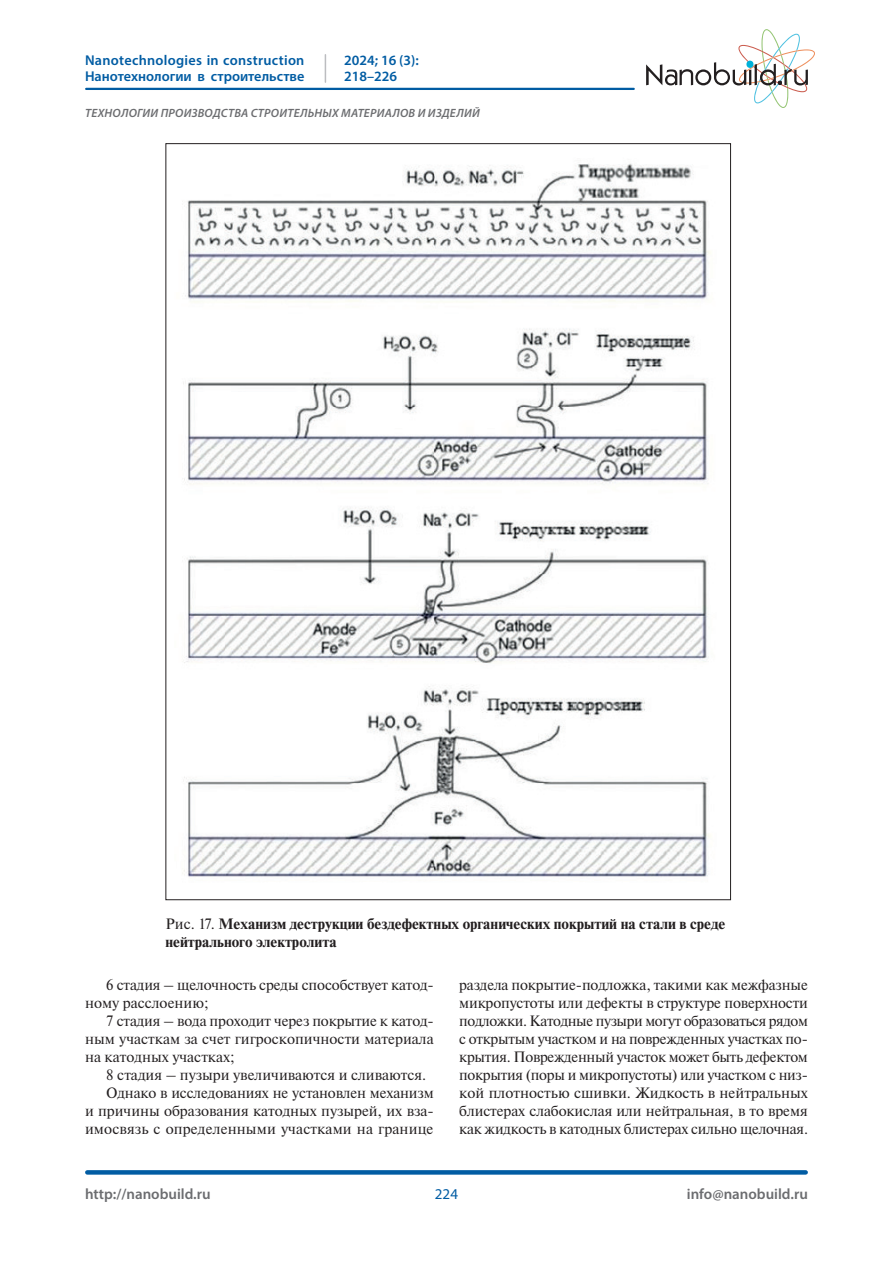
<style>
.page{position:relative;width:893px;height:1263px;background:#fff}
.page>*{position:absolute;margin:0;border:0;box-sizing:border-box;transform-origin:0 0}
.t1{font:15px/18px "Newton";color:#231f20;text-align:justify}
.t2{font:700 15px/18px "Newton";color:#231f20}
.t3{font:600 15px "Myriad Pro";color:#6c6d70}
.t4{font:15px "Myriad Pro";color:#015ca3}
.t5{font:600 14.25px/16.5px "Myriad Pro";letter-spacing:.005em;color:#015ca3}
.t6{font:italic 600 12px "Myriad Pro";letter-spacing:.02em;color:#6c6d70}
.s1{font-weight:400}
</style>
<div class="page">
<svg style="left:646px;top:29px;width:169px;height:79px"></svg>
<hr style="left:86px;top:88px;width:548px;height:2px;background:#015ca3">
<div style="left:87px;top:1170px;width:719px;height:5px;background:#015ca3"></div>
<svg style="left:325px;top:55px;width:1px;height:27px"></svg>
<img style="left:182px;top:163px;width:529px;height:714px">
<p class="t5" style="left:85px;top:51px;width:221px">Nanotechnologies in construction<br>Нанотехнологии в строительстве</p>
<p class="t5" style="left:344px;top:51px;width:76px">2024; 16 (3):<br>218–226</p>
<p class="t6" style="left:85px;top:105px;width:396px">ТЕХНОЛОГИИ ПРОИЗВОДСТВА СТРОИТЕЛЬНЫХ МАТЕРИАЛОВ И ИЗДЕЛИЙ</p>
<p class="t2" style="left:165px;top:915px;width:561px"><span class="s1">Рис. 17.</span> Механизм деструкции бездефектных органических покрытий на стали в среде нейтрального электролита</p>
<p class="t1" style="left:85px;top:975px;width:350px;text-indent:21px">6 стадия – щелочность среды способствует катод&shy;ному расслоению;</p>
<p class="t1" style="left:85px;top:1011px;width:350px;text-indent:21px">7 стадия – вода проходит через покрытие к катод&shy;ным участкам за счет гигроскопичности материала на катодных участках;</p>
<p class="t1" style="left:106px;top:1065px;width:322px">8 стадия – пузыри увеличиваются и сливаются.</p>
<p class="t1" style="left:106px;top:1083px;width:329px">Однако в исследованиях не установлен механизм</p>
<p class="t1" style="left:85px;top:1101px;width:350px">и причины образования катодных пузырей, их вза-</p>
<p class="t1" style="left:85px;top:1119px;width:350px">имосвязь с определенными участками на границе</p>
<p class="t1" style="left:459px;top:975px;width:350px">раздела покрытие-подложка, такими как межфазные микропустоты или дефекты в структуре поверхности подложки. Катодные пузыри могут образоваться рядом с открытым участком и на поврежденных участках по&shy;крытия. Поврежденный участок может быть дефектом покрытия (поры и микропустоты) или участком с низ&shy;кой плотностью сшивки. Жидкость в нейтральных блистерах слабокислая или нейтральная, в то время как жидкость в катодных блистерах сильно щелочная.</p>
<p class="t3" style="left:85px;top:1184px;width:127px">http://nanobuild.ru</p>
<p class="t3" style="left:687px;top:1184px;width:123px">info@nanobuild.ru</p>
<p class="t4" style="left:435px;top:1185px;width:25px">224</p>
</div>
